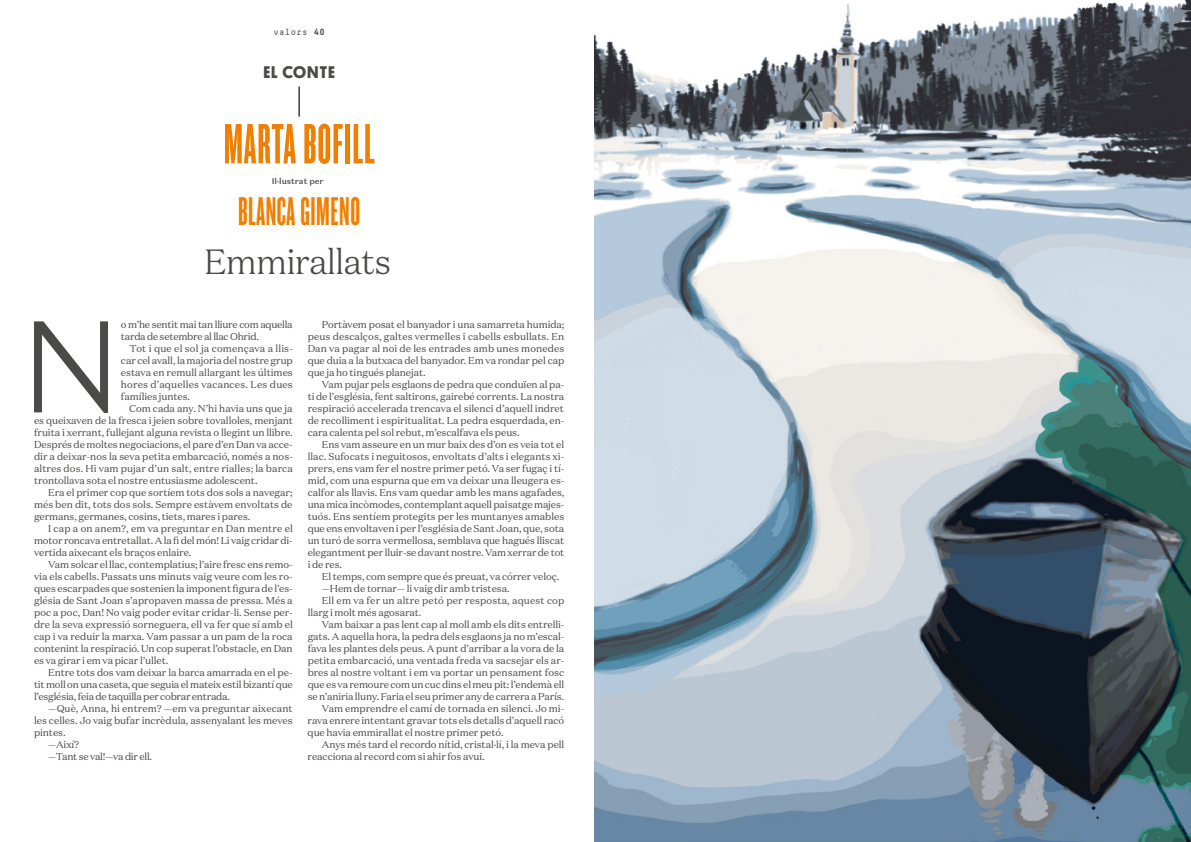
<style>
.page{position:relative;width:1191px;height:842px;background:#fff}
.page>*{position:absolute;margin:0;border:0;box-sizing:border-box;transform-origin:0 0}
.t1{font:300 130px "Domaine Sans Text";color:#4a4a49}
.t2{font:59.1px "Knockout HTF66 Full Flyweight";letter-spacing:.015em;color:#f07f00}
.t3{font:41.7px "Knockout HTF66 Full Flyweight";letter-spacing:.015em;color:#f07f00}
.t4{font:300 35px "Domaine Text";letter-spacing:-.025em;color:#4a4a49}
.t5{font:700 17px "Platform";letter-spacing:.06em;color:#4a4a49}
.t6{font:10px/12px "Domaine Text";letter-spacing:-.01em;color:#4a4a49;text-align:justify}
.t7{font:10px "Domaine Text";letter-spacing:.01em;color:#4a4a49}
.t8{font:9px "Decima Mono X";letter-spacing:.04em;color:#4a4a49}
.t9{font:500 8.3px "Domaine Sans Text";letter-spacing:-.01em;color:#4a4a49}
.s1{font-weight:700}
</style>
<div class="page">
<img style="left:594px;top:0;width:597px;height:842px">
<hr style="left:298px;top:87px;width:2px;height:29px;background:#3c3c3b">
<p class="t8" style="left:273px;top:27px;width:53px">valors <span class="s1">40</span></p>
<h3 class="t5" style="left:263px;top:60px;width:73px">EL CONTE</h3>
<h2 class="t2" style="left:224px;top:115px;width:152px">MARTA BOFILL</h2>
<h3 class="t3" style="left:238px;top:191px;width:124px">BLANCA GIMENO</h3>
<h3 class="t4" style="left:204px;top:240px;width:188px">Emmirallats</h3>
<p class="t9" style="left:272px;top:176px;width:53px">Il·lustrat per</p>
<h1 class="t1" style="left:20px;top:285px;width:104px">N</h1>
<p class="t6" style="left:121px;top:319px;width:173px">o m’he sentit mai tan lliure com aquella tarda de setembre al llac Ohrid.</p>
<p class="t6" style="left:121px;top:343px;width:173px;text-indent:9px">Tot i que el sol ja començava a llis&shy;car cel avall, la majoria del nostre grup estava en remull allargant les últimes hores d’aquelles vacances. Les dues famílies juntes.</p>
<p class="t6" style="left:34px;top:403px;width:260px;text-indent:95px">Com cada any. N’hi havia uns que ja es queixaven de la fresca i jeien sobre tovalloles, menjant fruita i xerrant, fullejant alguna revista o llegint un llibre.<br>Després de moltes negociacions, el pare d’en Dan va acce&shy;dir a deixar-nos la seva petita embarcació, només a nos&shy;altres dos. Hi vam pujar d’un salt, entre rialles; la barca trontollava sota el nostre entusiasme adolescent.</p>
<p class="t6" style="left:34px;top:487px;width:260px;text-indent:14px">Era el primer cop que sortíem tots dos sols a navegar; més ben dit, tots dos sols. Sempre estàvem envoltats de germans, germanes, cosins, tiets, mares i pares.</p>
<p class="t6" style="left:34px;top:523px;width:260px;text-indent:14px">I cap a on anem?, em va preguntar en Dan mentre el motor roncava entretallat. A la fi del món! Li vaig cridar di&shy;vertida aixecant els braços enlaire.</p>
<p class="t6" style="left:34px;top:559px;width:260px;text-indent:14px">Vam solcar el llac, contemplatius; l’aire fresc ens remo&shy;via els cabells. Passats uns minuts vaig veure com les ro&shy;ques escarpades que sostenien la imponent figura de l’es&shy;glésia de Sant Joan s’apropaven massa de pressa. Més a poc a poc, Dan! No vaig poder evitar cridar-li. Sense per&shy;dre la seva expressió sorneguera, ell va fer que sí amb el cap i va reduir la marxa. Vam passar a un pam de la roca contenint la respiració. Un cop superat l’obstacle, en Dan es va girar i em va picar l’ullet.</p>
<p class="t6" style="left:34px;top:667px;width:260px;text-indent:14px">Entre tots dos vam deixar la barca amarrada en el pe&shy;tit moll on una caseta, que seguia el mateix estil bizantí que l’església, feia de taquilla per cobrar entrada.</p>
<p class="t6" style="left:48px;top:703px;width:246px">—Què, Anna, hi entrem? —em va preguntar aixecant</p>
<p class="t6" style="left:34px;top:715px;width:260px">les celles. Jo vaig bufar incrèdula, assenyalant les meves</p>
<p class="t6" style="left:34px;top:727px;width:33px">pintes.</p>
<p class="t6" style="left:48px;top:739px;width:33px">—Així?</p>
<p class="t6" style="left:48px;top:751px;width:105px">—Tant se val!—va dir ell.</p>
<p class="t6" style="left:308px;top:319px;width:258px;text-indent:14px">Portàvem posat el banyador i una samarreta humida; peus descalços, galtes vermelles i cabells esbullats. En Dan va pagar al noi de les entrades amb unes monedes que duia a la butxaca del banyador. Em va rondar pel cap que ja ho tingués planejat.</p>
<p class="t6" style="left:308px;top:379px;width:258px;text-indent:14px">Vam pujar pels esglaons de pedra que conduïen al pa&shy;ti de l’església, fent saltirons, gairebé corrents. La nostra respiració accelerada trencava el silenci d’aquell indret de recolliment i espiritualitat. La pedra esquerdada, en&shy;cara calenta pel sol rebut, m’escalfava els peus.</p>
<p class="t6" style="left:308px;top:439px;width:258px;text-indent:14px">Ens vam asseure en un mur baix des d’on es veia tot el llac. Sufocats i neguitosos, envoltats d’alts i elegants xi&shy;prers, ens vam fer el nostre primer petó. Va ser fugaç i tí&shy;mid, com una espurna que em va deixar una lleugera es&shy;calfor als llavis. Ens vam quedar amb les mans agafades, una mica incòmodes, contemplant aquell paisatge majes&shy;tuós. Ens sentíem protegits per les muntanyes amables que ens envoltaven i per l’església de Sant Joan, que, sota un turó de sorra vermellosa, semblava que hagués lliscat elegantment per lluir-se davant nostre. Vam xerrar de tot i de res.</p>
<p class="t6" style="left:322px;top:571px;width:239px">El temps, com sempre que és preuat, va córrer veloç.</p>
<p class="t6" style="left:322px;top:583px;width:189px">—Hem de tornar— li vaig dir amb tristesa.</p>
<p class="t7" style="left:322px;top:595px;width:244px">Ell em va fer un altre petó per resposta, aquest cop</p>
<p class="t6" style="left:308px;top:607px;width:115px">llarg i molt més agosarat.</p>
<p class="t6" style="left:322px;top:619px;width:244px">Vam baixar a pas lent cap al moll amb els dits entrelli-</p>
<p class="t6" style="left:308px;top:631px;width:258px">gats. A aquella hora, la pedra dels esglaons ja no m’escal-</p>
<p class="t6" style="left:308px;top:643px;width:258px">fava les plantes dels peus. A punt d’arribar a la vora de la</p>
<p class="t6" style="left:308px;top:655px;width:258px">petita embarcació, una ventada freda va sacsejar els ar-</p>
<p class="t6" style="left:308px;top:667px;width:258px">bres al nostre voltant i em va portar un pensament fosc</p>
<p class="t6" style="left:308px;top:679px;width:258px">que es va remoure com un cuc dins el meu pit: l’endemà ell</p>
<p class="t6" style="left:308px;top:691px;width:258px">se n’aniria lluny. Faria el seu primer any de carrera a París.</p>
<p class="t6" style="left:322px;top:703px;width:244px">Vam emprendre el camí de tornada en silenci. Jo mi-</p>
<p class="t6" style="left:308px;top:715px;width:258px">rava enrere intentant gravar tots els detalls d’aquell racó</p>
<p class="t6" style="left:308px;top:727px;width:197px">que havia emmirallat el nostre primer petó.</p>
<p class="t6" style="left:322px;top:739px;width:244px">Anys més tard el recordo nítid, cristal·lí, i la meva pell</p>
<p class="t6" style="left:308px;top:751px;width:178px">reacciona al record com si ahir fos avui.</p>
</div>
